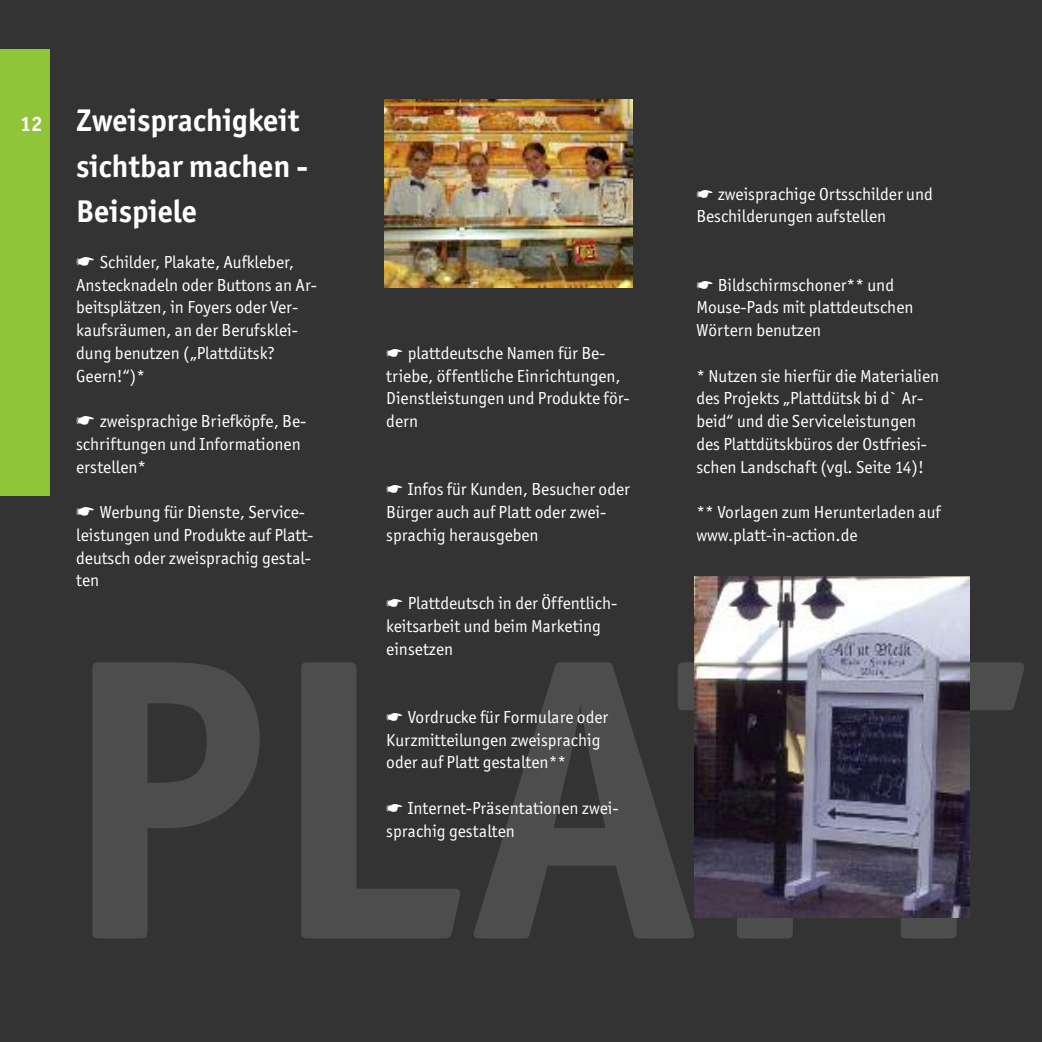
<style>
.page{position:relative;width:1042px;height:1042px;background:#333}
.page>*{position:absolute;margin:0;border:0;box-sizing:border-box;transform-origin:0 0}
.t1{font:700 402.5px "Officina San ITC";color:#4d4d4d}
.t2{font:700 31.5px/45.5px "Officina San ITC";color:#fff}
.t3{font:700 21px "Officina Ser ITC";color:#fff}
.t4{font:17.5px/22.8px "Officina San ITC";color:#fff}
</style>
<div class="page">
<div style="left:0;top:50px;width:50px;height:446px;background:#90c439"></div>
<img style="left:384px;top:99px;width:248px;height:189px">
<img style="left:694px;top:576px;width:275px;height:342px">
<p class="t3" style="left:20px;top:112px;width:24px">12</p>
<h2 class="t2" style="left:76px;top:98px;width:233px">Zweisprachigkeit sichtbar machen -<br>Beispiele</h2>
<p class="t4" style="left:76px;top:250px;width:242px">☛ Schilder, Plakate, Aufkleber,<br>Anstecknadeln oder Buttons an Ar&shy;beitsplätzen, in Foyers oder Ver&shy;kaufsräumen, an der Berufsklei&shy;dung benutzen („Plattdütsk?<br>Geern!“)*</p>
<p class="t4" style="left:76px;top:410px;width:232px">☛ zweisprachige Briefköpfe, Be&shy;schriftungen und Informationen erstellen*</p>
<p class="t4" style="left:76px;top:501px;width:239px">☛ Werbung für Dienste, Service&shy;leistungen und Produkte auf Platt&shy;deutsch oder zweisprachig gestal&shy;ten</p>
<p class="t4" style="left:386px;top:341px;width:245px">☛ plattdeutsche Namen für Be&shy;triebe, öffentliche Einrichtungen,<br>Dienstleistungen und Produkte för&shy;dern</p>
<p class="t4" style="left:386px;top:478px;width:245px">☛ Infos für Kunden, Besucher oder<br>Bürger auch auf Platt oder zwei&shy;sprachig herausgeben</p>
<p class="t4" style="left:386px;top:592px;width:232px">☛ Plattdeutsch in der Öffentlich&shy;keitsarbeit und beim Marketing einsetzen</p>
<p class="t4" style="left:696px;top:182px;width:238px">☛ zweisprachige Ortsschilder und<br>Beschilderungen aufstellen</p>
<p class="t4" style="left:696px;top:273px;width:219px">☛ Bildschirmschoner** und<br>Mouse-Pads mit plattdeutschen<br>Wörtern benutzen</p>
<p class="t4" style="left:696px;top:364px;width:244px">* Nutzen sie hierfür die Materialien des Projekts „Plattdütsk bi d` Ar&shy;beid“ und die Serviceleistungen des Plattdütskbüros der Ostfriesi&shy;schen Landschaft (vgl. Seite 14)!</p>
<p class="t4" style="left:696px;top:501px;width:246px">** Vorlagen zum Herunterladen auf www.platt-in-action.de</p>
<h1 class="t1" style="left:58px;top:564px;width:955px">PLATT</h1>
<p class="t4" style="left:386px;top:705px;width:224px">☛ Vordrucke für Formulare oder<br>Kurzmitteilungen zweisprachig oder auf Platt gestalten**</p>
<p class="t4" style="left:386px;top:796px;width:234px">☛ Internet-Präsentationen zwei&shy;sprachig gestalten</p>
</div>
